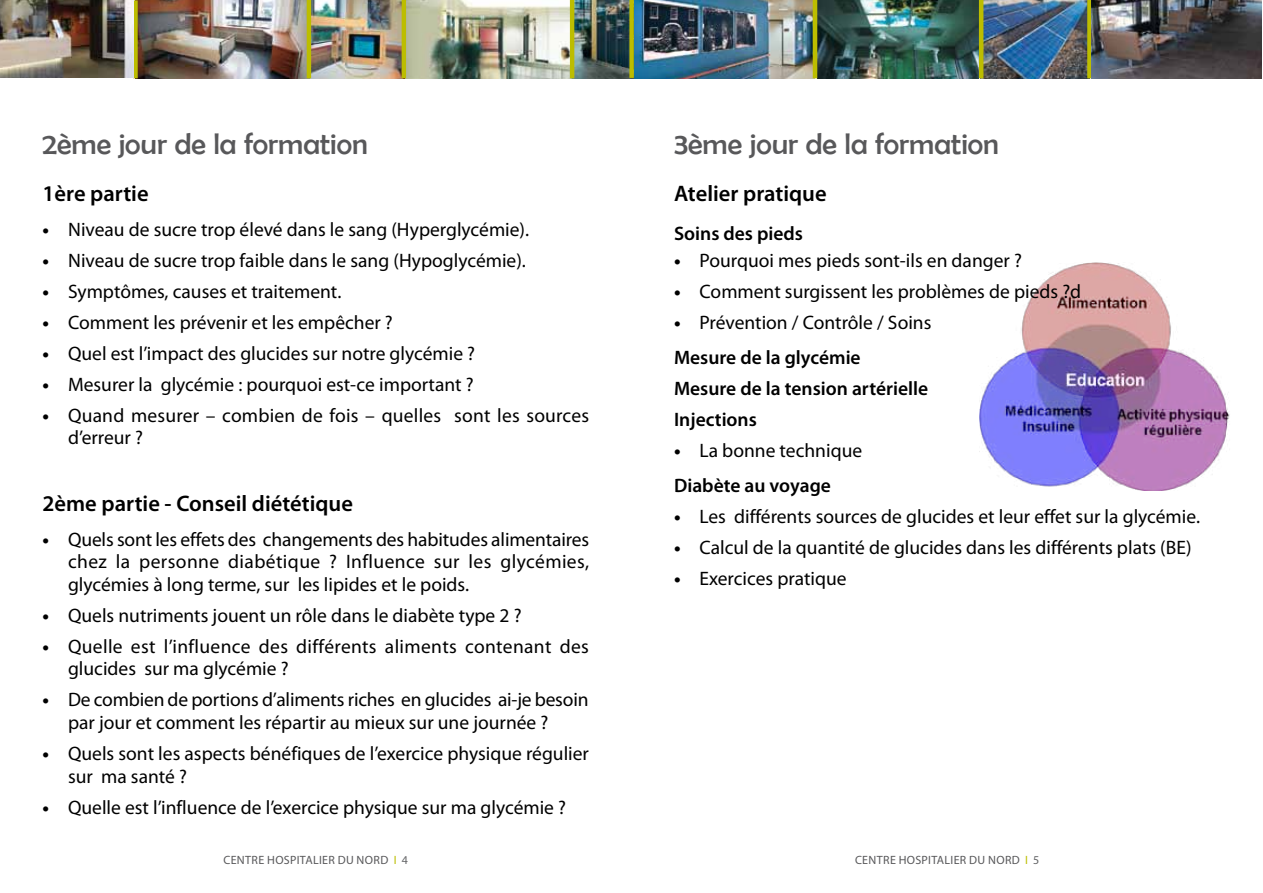
<style>
.page{position:relative;width:1263px;height:893px;background:#fff}
.page>*{position:absolute;margin:0;border:0;box-sizing:border-box;transform-origin:0 0}
.t1{font:30px "Berlin Sans FB";color:#58585a}
.t2{font:600 22.5px "Myriad Pro";color:#000}
.t3{font:19.5px/22.5px "Myriad Pro";color:#000}
.t4{font:600 19.5px/31px "Myriad Pro";color:#000}
.t5{font:12px "Myriad Pro";letter-spacing:.035em;color:#58585a}
.s1{font-weight:700}
.s2{font-weight:600}
.s3{color:#bcbd00}
.s4{color:#646567}
</style>
<div class="page">
<img style="left:634px;top:0;width:179px;height:78px">
<img style="left:983px;top:0;width:104px;height:78px">
<div style="left:1087px;top:0;width:5px;height:78px;background:#bcbd00"></div>
<img style="left:817px;top:0;width:162px;height:78px">
<hr style="left:979px;top:0;width:4px;height:78px;background:#bcbd00">
<img style="left:138px;top:0;width:169px;height:78px">
<img style="left:406px;top:0;width:164px;height:78px">
<img style="left:311px;top:0;width:91px;height:78px">
<hr style="left:307px;top:0;width:4px;height:78px;background:#bcbd00">
<hr style="left:402px;top:0;width:4px;height:78px;background:#bcbd00">
<img style="left:574px;top:0;width:55px;height:78px">
<hr style="left:570px;top:0;width:4px;height:78px;background:#bcbd00">
<div style="left:629px;top:0;width:5px;height:78px;background:#bcbd00"></div>
<hr style="left:813px;top:0;width:4px;height:78px;background:#bcbd00">
<div style="left:133px;top:0;width:5px;height:78px;background:#bcbd00"></div>
<img style="left:1091px;top:0;width:171px;height:78px">
<img style="left:0;top:0;width:133px;height:78px">
<img style="left:980px;top:262px;width:250px;height:229px">
<h1 class="t1" style="left:43px;top:127px;width:327px">2ème jour de la formation</h1>
<p class="t2" style="left:43px;top:179px;width:108px">1ère partie</p>
<p class="t3" style="left:43px;top:218px;width:488px"><span class="s1">•</span> Niveau de sucre trop élevé dans le sang (Hyperglycémie).</p>
<p class="t3" style="left:43px;top:249px;width:485px"><span class="s1">•</span> Niveau de sucre trop faible dans le sang (Hypoglycémie).</p>
<p class="t3" style="left:43px;top:280px;width:300px"><span class="s1">•</span> Symptômes, causes et traitement.</p>
<p class="t3" style="left:43px;top:311px;width:352px"><span class="s1">•</span> Comment les prévenir et les empêcher ?</p>
<p class="t3" style="left:43px;top:342px;width:434px"><span class="s1">•</span> Quel est l’impact des glucides sur notre glycémie ?</p>
<p class="t3" style="left:43px;top:373px;width:433px"><span class="s1">•</span> Mesurer la glycémie : pourquoi est-ce important ?</p>
<p class="t3" style="left:68px;top:404px;width:523px;text-indent:-26px"><span class="s1">•</span> Quand mesurer – combien de fois – quelles sont les sources d’erreur ?</p>
<p class="t2" style="left:43px;top:489px;width:312px">2ème partie - Conseil diététique</p>
<p class="t3" style="left:68px;top:528px;width:523px;text-align:justify;text-indent:-26px"><span class="s1">•</span> Quels sont les effets des changements des habitudes alimentaires chez la personne diabétique ? Influence sur les glycémies, glycémies à long terme, sur les lipides et le poids.</p>
<p class="t3" style="left:43px;top:604px;width:480px"><span class="s1">•</span> Quels nutriments jouent un rôle dans le diabète type 2 ?</p>
<p class="t3" style="left:68px;top:635px;width:522px;text-indent:-26px"><span class="s1">•</span> Quelle est l’influence des différents aliments contenant des glucides sur ma glycémie ?</p>
<p class="t3" style="left:68px;top:688px;width:522px;text-indent:-26px"><span class="s1">•</span> De combien de portions d’aliments riches en glucides ai-je besoin par jour et comment les répartir au mieux sur une journée ?</p>
<p class="t3" style="left:68px;top:742px;width:522px;text-indent:-26px"><span class="s1">•</span> Quels sont les aspects bénéfiques de l’exercice physique régulier sur ma santé ?</p>
<p class="t3" style="left:43px;top:795px;width:525px"><span class="s1">•</span> Quelle est l’influence de l’exercice physique sur ma glycémie ?</p>
<h1 class="t1" style="left:674px;top:127px;width:326px">3ème jour de la formation</h1>
<p class="t2" style="left:674px;top:179px;width:154px">Atelier pratique</p>
<p class="t4" style="left:674px;top:218px;width:131px">Soins des pieds</p>
<p class="t3" style="left:674px;top:249px;width:349px"><span class="s1">•</span> Pourquoi mes pieds sont-ils en danger ?</p>
<p class="t3" style="left:674px;top:280px;width:409px"><span class="s1">•</span> Comment surgissent les problèmes de pieds ?d</p>
<p class="t3" style="left:674px;top:304px;width:259px;line-height:35.2px"><span class="s1">•</span> Prévention / Contrôle / Soins<br><span class="s2">Mesure de la glycémie</span></p>
<p class="t4" style="left:674px;top:373px;width:256px">Mesure de la tension artérielle<br>Injections</p>
<p class="t3" style="left:674px;top:433px;width:190px;line-height:35.2px"><span class="s1">•</span> La bonne technique<br><span class="s2">Diabète au voyage</span></p>
<p class="t3" style="left:674px;top:505px;width:527px"><span class="s1">•</span> Les différents sources de glucides et leur effet sur la glycémie.</p>
<p class="t3" style="left:674px;top:536px;width:519px"><span class="s1">•</span> Calcul de la quantité de glucides dans les différents plats (BE)</p>
<p class="t3" style="left:674px;top:567px;width:174px"><span class="s1">•</span> Exercices pratique</p>
<p class="t5" style="left:224px;top:853px;width:8px">cent</p>
<p class="t5" style="left:252px;top:853px;width:158px">re hospitalier du nord <span class="s3">I</span> <span class="s4">4</span></p>
<p class="t5" style="left:855px;top:853px;width:8px">cent</p>
<p class="t5" style="left:883px;top:853px;width:158px">re hospitalier du nord <span class="s3">I</span> <span class="s4">5</span></p>
</div>
